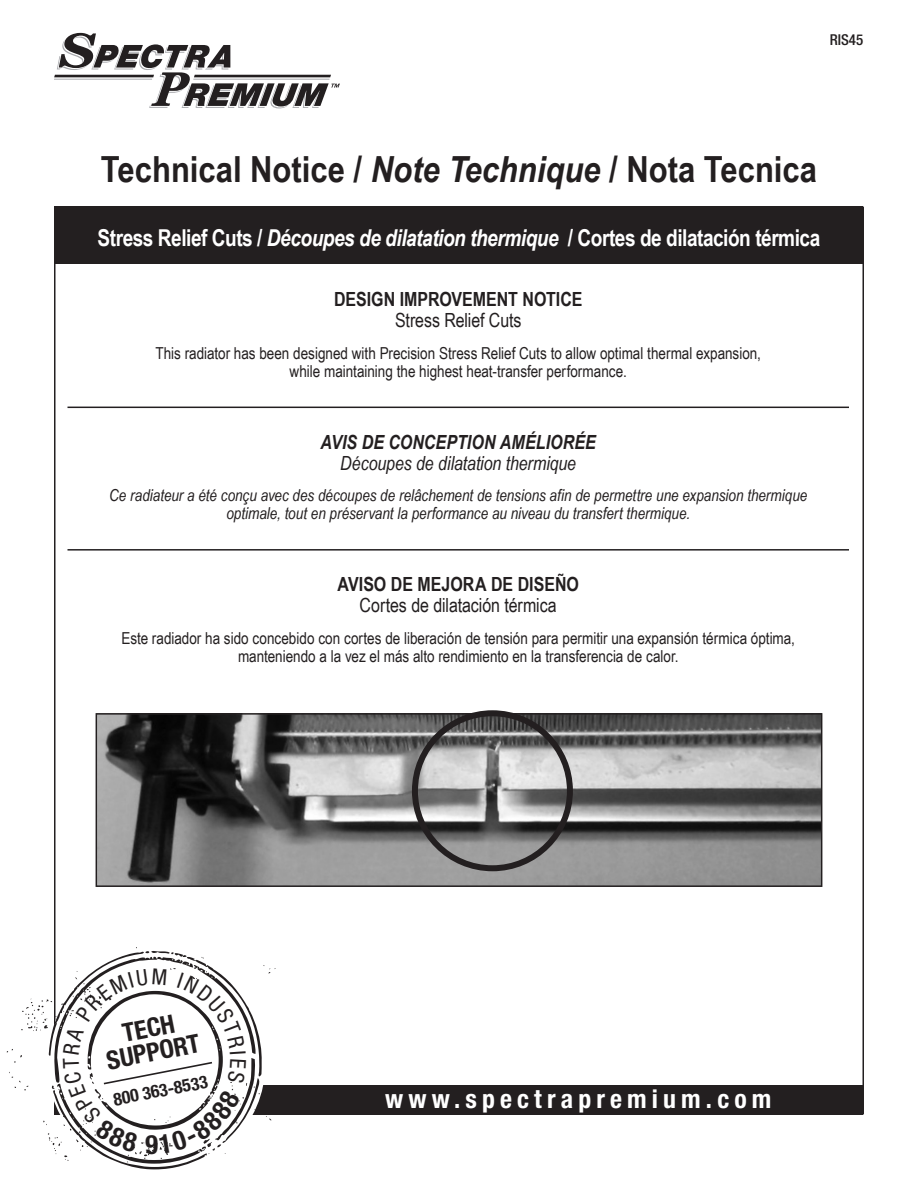
<style>
.page{position:relative;width:918px;height:1188px;background:#fff}
.page>*{position:absolute;margin:0;border:0;box-sizing:border-box;transform-origin:0 0}
.t1{font:700 36px "Arial Narrow";color:#231f20;scale:1.05 1}
.t2{font:700 condensed 25.8px "Helvetica Neue";letter-spacing:.2em;color:#fff}
.t3{font:700 condensed 25.8px/24.2px "Helvetica Neue";color:#231f20;text-align:center}
.t4{font:700 23.25px "Arial Narrow";letter-spacing:-.02em;color:#fff}
.t5{font:700 19.5px "Arial Narrow";color:#231f20}
.t6{font:19.5px "Arial Narrow";letter-spacing:-.005em;color:#231f20}
.t7{font:italic 19.5px "Arial Narrow";letter-spacing:-.005em;color:#231f20}
.t8{font:italic 700 19.5px "Arial Narrow";letter-spacing:.005em;color:#231f20}
.t9{font:700 condensed 17.7px "Helvetica Neue";color:#231f20}
.t10{font:16.5px/18px "Arial Narrow";color:#231f20;text-align:center}
.t11{font:italic 16.5px/18px "Arial Narrow";color:#231f20;text-align:center}
.t12{font:500 condensed 15px "Helvetica Neue";color:#231f20}
.s1{font-style:italic}
</style>
<div class="page">
<hr style="left:68px;top:407px;width:781px;height:1px;background:#231f20">
<hr style="left:68px;top:549px;width:781px;height:2px;background:#231f20">
<div style="left:55px;top:1085px;width:808px;height:30px;background:#231f20"></div>
<div style="left:55px;top:207px;width:808px;height:57px;background:#231f20"></div>
<svg style="left:7px;top:947px;width:269px;height:222px"></svg>
<svg style="left:54px;top:33px;width:286px;height:75px"></svg>
<img style="left:99px;top:716px;width:720px;height:168px">
<div style="left:96px;top:713px;width:726px;height:174px;border:2px solid #231f20"></div>
<div style="left:412px;top:710px;width:161px;height:161px;border:6px solid #231f20;border-radius:50%"></div>
<svg style="left:63px;top:968px;width:183px;height:186px"></svg>
<p class="t12" style="left:830px;top:30px;width:35px">RIS45</p>
<h1 class="t1" style="left:101px;top:149px;width:684px">Technical Notice / <span class="s1">Note Technique</span> / Nota Tecnica</h1>
<h3 class="t4" style="left:98px;top:224px;width:724px">Stress Relief Cuts / <span class="s1">Découpes de dilatation thermique</span> / Cortes de dilatación térmica</h3>
<p class="t5" style="left:334px;top:288px;width:250px">DESIGN IMPROVEMENT NOTICE</p>
<p class="t6" style="left:395px;top:309px;width:128px">Stress Relief Cuts</p>
<p class="t10" style="left:155px;top:344px;width:607px">This radiator has been designed with Precision Stress Relief Cuts to allow optimal thermal expansion, while maintaining the highest heat-transfer performance.</p>
<p class="t8" style="left:321px;top:430px;width:277px">AVIS DE CONCEPTION AMÉLIORÉE</p>
<p class="t7" style="left:340px;top:452px;width:237px">Découpes de dilatation thermique</p>
<p class="t11" style="left:109px;top:486px;width:700px">Ce radiateur a été conçu avec des découpes de relâchement de tensions afin de permettre une expansion thermique optimale, tout en préservant la performance au niveau du transfert thermique.</p>
<p class="t5" style="left:337px;top:573px;width:243px">AVISO DE MEJORA DE DISEÑO</p>
<p class="t6" style="left:360px;top:594px;width:199px">Cortes de dilatación térmica</p>
<p class="t10" style="left:121px;top:629px;width:675px">Este radiador ha sido concebido con cortes de liberación de tensión para permitir una expansión térmica óptima, manteniendo a la vez el más alto rendimiento en la transferencia de calor.</p>
<h2 class="t3" style="left:100px;top:1025px;width:96px;rotate:-11deg">TECH<br>SUPPORT</h2>
<p class="t9" style="left:111px;top:1089px;width:97px;rotate:-11deg">800 363-8533</p>
<h2 class="t2" style="left:385px;top:1083px;width:388px">www.spectrapremium.com</h2>
</div>
